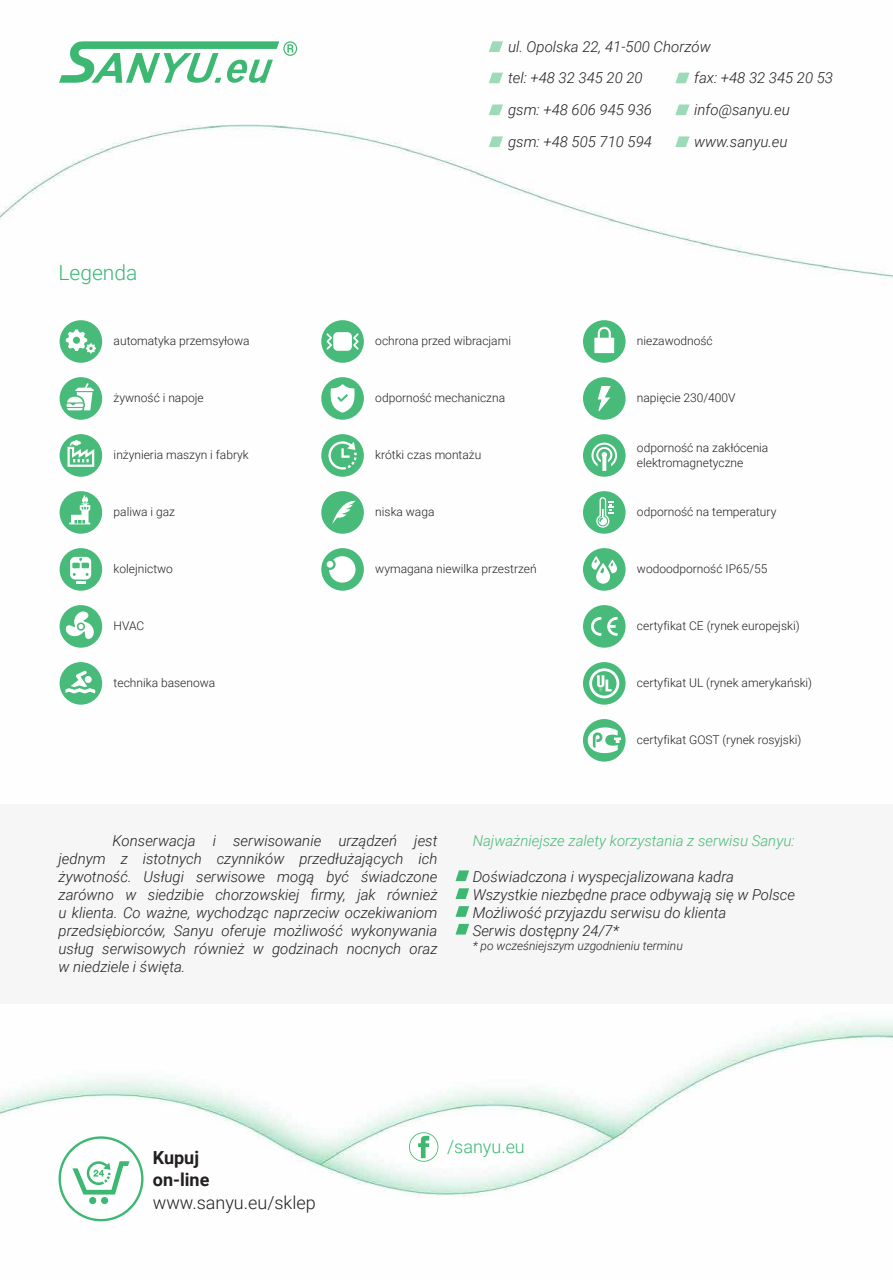
<style>
.page{position:relative;width:893px;height:1280px;background:#fff}
.page>*{position:absolute;margin:0;border:0;box-sizing:border-box;transform-origin:0 0}
.t1{font:300 21px "Roboto";color:#3ab776}
.t2{font:300 18px "Roboto";color:#231f20}
.t3{font:700 18px "Roboto";color:#231f20}
.t4{font:300 18px "Roboto";color:#3cb872}
.t5{font:italic 300 15px/18px "Roboto";color:#231f20;text-align:justify}
.t6{font:italic 300 15px "Roboto";color:#49ba78}
.t7{font:300 12px/14.4px "Roboto";color:#231f20}
.t8{font:italic 300 12px "Roboto";color:#231f20}
</style>
<div class="page">
<img style="left:0;top:72px;width:892px;height:1150px">
<div style="left:0;top:804px;width:892px;height:199px;background:#f5f6f5"></div>
<div style="left:60px;top:320px;width:42px;height:43px;background:#48ba79;border-radius:50%"></div>
<svg style="left:66px;top:329px;width:30px;height:24px"></svg>
<div style="left:60px;top:377px;width:42px;height:43px;background:#48ba79;border-radius:50%"></div>
<svg style="left:66px;top:383px;width:28px;height:27px"></svg>
<div style="left:60px;top:434px;width:42px;height:43px;background:#48ba79;border-radius:50%"></div>
<svg style="left:67px;top:440px;width:27px;height:27px"></svg>
<div style="left:60px;top:491px;width:42px;height:43px;background:#48ba79;border-radius:50%"></div>
<svg style="left:69px;top:495px;width:21px;height:29px"></svg>
<div style="left:60px;top:548px;width:42px;height:42px;background:#48ba79;border-radius:50%"></div>
<svg style="left:70px;top:557px;width:21px;height:26px"></svg>
<div style="left:60px;top:605px;width:42px;height:42px;background:#48ba79;border-radius:50%"></div>
<svg style="left:65px;top:611px;width:29px;height:28px"></svg>
<div style="left:60px;top:662px;width:42px;height:42px;background:#48ba79;border-radius:50%"></div>
<svg style="left:65px;top:671px;width:30px;height:22px"></svg>
<div style="left:321px;top:320px;width:43px;height:43px;background:#48ba79;border-radius:50%"></div>
<svg style="left:326px;top:333px;width:6px;height:16px"></svg>
<svg style="left:353px;top:333px;width:5px;height:16px"></svg>
<div style="left:333px;top:332px;width:19px;height:19px;background:#fff;border-radius:4px"></div>
<div style="left:321px;top:377px;width:43px;height:43px;background:#48ba79;border-radius:50%"></div>
<svg style="left:330px;top:384px;width:25px;height:28px"></svg>
<div style="left:321px;top:434px;width:43px;height:43px;background:#48ba79;border-radius:50%"></div>
<svg style="left:328px;top:441px;width:29px;height:28px"></svg>
<div style="left:321px;top:491px;width:43px;height:43px;background:#48ba79;border-radius:50%"></div>
<svg style="left:332px;top:500px;width:23px;height:24px"></svg>
<div style="left:321px;top:548px;width:43px;height:42px;background:#48ba79;border-radius:50%"></div>
<svg style="left:329px;top:556px;width:26px;height:26px"></svg>
<div style="left:326px;top:561px;width:7px;height:6px;background:#fff;border-radius:50%"></div>
<div style="left:583px;top:320px;width:42px;height:43px;background:#48ba79;border-radius:50%"></div>
<svg style="left:594px;top:327px;width:20px;height:26px"></svg>
<div style="left:583px;top:377px;width:42px;height:43px;background:#48ba79;border-radius:50%"></div>
<svg style="left:597px;top:386px;width:13px;height:25px"></svg>
<div style="left:583px;top:434px;width:42px;height:43px;background:#48ba79;border-radius:50%"></div>
<svg style="left:591px;top:442px;width:26px;height:29px"></svg>
<div style="left:583px;top:491px;width:42px;height:43px;background:#48ba79;border-radius:50%"></div>
<svg style="left:596px;top:497px;width:17px;height:30px"></svg>
<div style="left:583px;top:548px;width:42px;height:42px;background:#48ba79;border-radius:50%"></div>
<svg style="left:591px;top:556px;width:26px;height:27px"></svg>
<div style="left:583px;top:605px;width:42px;height:42px;background:#48ba79;border-radius:50%"></div>
<svg style="left:591px;top:617px;width:26px;height:19px"></svg>
<div style="left:583px;top:662px;width:42px;height:42px;background:#48ba79;border-radius:50%"></div>
<svg style="left:589px;top:668px;width:30px;height:30px"></svg>
<div style="left:583px;top:719px;width:42px;height:42px;background:#48ba79;border-radius:50%"></div>
<svg style="left:587px;top:727px;width:34px;height:26px"></svg>
<div style="left:14px;top:0;width:310px;height:124px;background:#fefefe"></div>
<svg style="left:59px;top:41px;width:238px;height:42px"></svg>
<svg style="left:409px;top:1132px;width:29px;height:29px"></svg>
<svg style="left:410px;top:1133px;width:27px;height:27px"></svg>
<svg style="left:58px;top:1136px;width:85px;height:85px"></svg>
<svg style="left:61px;top:1138px;width:80px;height:80px"></svg>
<svg style="left:455px;top:870px;width:14px;height:11px"></svg>
<svg style="left:455px;top:888px;width:14px;height:11px"></svg>
<svg style="left:455px;top:906px;width:14px;height:10px"></svg>
<svg style="left:455px;top:924px;width:14px;height:10px"></svg>
<svg style="left:488px;top:73px;width:15px;height:10px"></svg>
<svg style="left:488px;top:41px;width:15px;height:11px"></svg>
<svg style="left:675px;top:73px;width:14px;height:10px"></svg>
<svg style="left:488px;top:104px;width:15px;height:11px"></svg>
<svg style="left:675px;top:104px;width:14px;height:11px"></svg>
<svg style="left:488px;top:136px;width:15px;height:11px"></svg>
<svg style="left:675px;top:136px;width:14px;height:11px"></svg>
<p class="t5" style="left:508px;top:37px;width:204px">ul. Opolska 22, 41-500 Chorzów</p>
<p class="t5" style="left:508px;top:68px;width:136px">tel: +48 32 345 20 20</p>
<p class="t5" style="left:694px;top:68px;width:140px">fax: +48 32 345 20 53</p>
<p class="t5" style="left:508px;top:100px;width:145px">gsm: +48 606 945 936</p>
<p class="t5" style="left:694px;top:100px;width:97px">info@sanyu.eu</p>
<p class="t5" style="left:508px;top:132px;width:145px">gsm: +48 505 710 594</p>
<p class="t5" style="left:694px;top:132px;width:95px">www.sanyu.eu</p>
<p class="t1" style="left:58px;top:258px;width:80px">Legenda</p>
<p class="t7" style="left:114px;top:333px;width:137px">automatyka przemsyłowa</p>
<p class="t7" style="left:375px;top:333px;width:137px">ochrona przed wibracjami</p>
<p class="t7" style="left:637px;top:333px;width:77px">niezawodność</p>
<p class="t7" style="left:114px;top:390px;width:92px">żywność i napoje</p>
<p class="t7" style="left:375px;top:390px;width:131px">odporność mechaniczna</p>
<p class="t7" style="left:114px;top:447px;width:137px">inżynieria maszyn i fabryk</p>
<p class="t7" style="left:375px;top:447px;width:108px">krótki czas montażu</p>
<p class="t7" style="left:114px;top:504px;width:63px">paliwa i gaz</p>
<p class="t7" style="left:375px;top:504px;width:61px">niska waga</p>
<p class="t7" style="left:637px;top:390px;width:100px">napięcie 230/400V</p>
<p class="t7" style="left:637px;top:440px;width:133px">odporność na zakłócenia elektromagnetyczne</p>
<p class="t7" style="left:637px;top:504px;width:141px">odporność na temperatury</p>
<p class="t7" style="left:114px;top:561px;width:61px">kolejnictwo</p>
<p class="t7" style="left:375px;top:561px;width:163px">wymagana niewilka przestrzeń</p>
<p class="t7" style="left:637px;top:561px;width:132px">wodoodporność IP65/55</p>
<p class="t7" style="left:114px;top:618px;width:32px">HVAC</p>
<p class="t7" style="left:637px;top:618px;width:164px">certyfikat CE (rynek europejski)</p>
<p class="t7" style="left:114px;top:675px;width:103px">technika basenowa</p>
<p class="t7" style="left:637px;top:675px;width:177px">certyfikat UL (rynek amerykański)</p>
<p class="t7" style="left:637px;top:732px;width:166px">certyfikat GOST (rynek rosyjski)</p>
<p class="t5" style="left:58px;top:831px;width:380px;text-indent:54px">Konserwacja i serwisowanie urządzeń jest jednym z istotnych czynników przedłużających ich żywotność. Usługi serwisowe mogą być świadczone zarówno w siedzibie chorzowskiej firmy, jak również u klienta. Co ważne, wychodząc naprzeciw oczekiwaniom przedsiębiorców, Sanyu oferuje możliwość wykonywania usług serwisowych również w godzinach nocnych oraz w niedziele i święta.</p>
<p class="t6" style="left:472px;top:830px;width:323px">Najważniejsze zalety korzystania z serwisu Sanyu:</p>
<p class="t5" style="left:472px;top:867px;width:263px">Doświadczona i wyspecjalizowana kadra</p>
<p class="t5" style="left:472px;top:885px;width:324px">Wszystkie niezbędne prace odbywają się w Polsce</p>
<p class="t5" style="left:472px;top:903px;width:255px">Możliwość przyjazdu serwisu do klienta</p>
<p class="t5" style="left:472px;top:921px;width:148px">Serwis dostępny 24/7*</p>
<p class="t8" style="left:472px;top:937px;width:211px">* po wcześniejszym uzgodnieniu terminu</p>
<p class="t3" style="left:153px;top:1145px;width:48px">Kupuj</p>
<p class="t3" style="left:153px;top:1166px;width:58px">on-line</p>
<p class="t2" style="left:153px;top:1189px;width:164px">www.sanyu.eu/sklep</p>
<p class="t4" style="left:447px;top:1134px;width:79px">/sanyu.eu</p>
</div>
